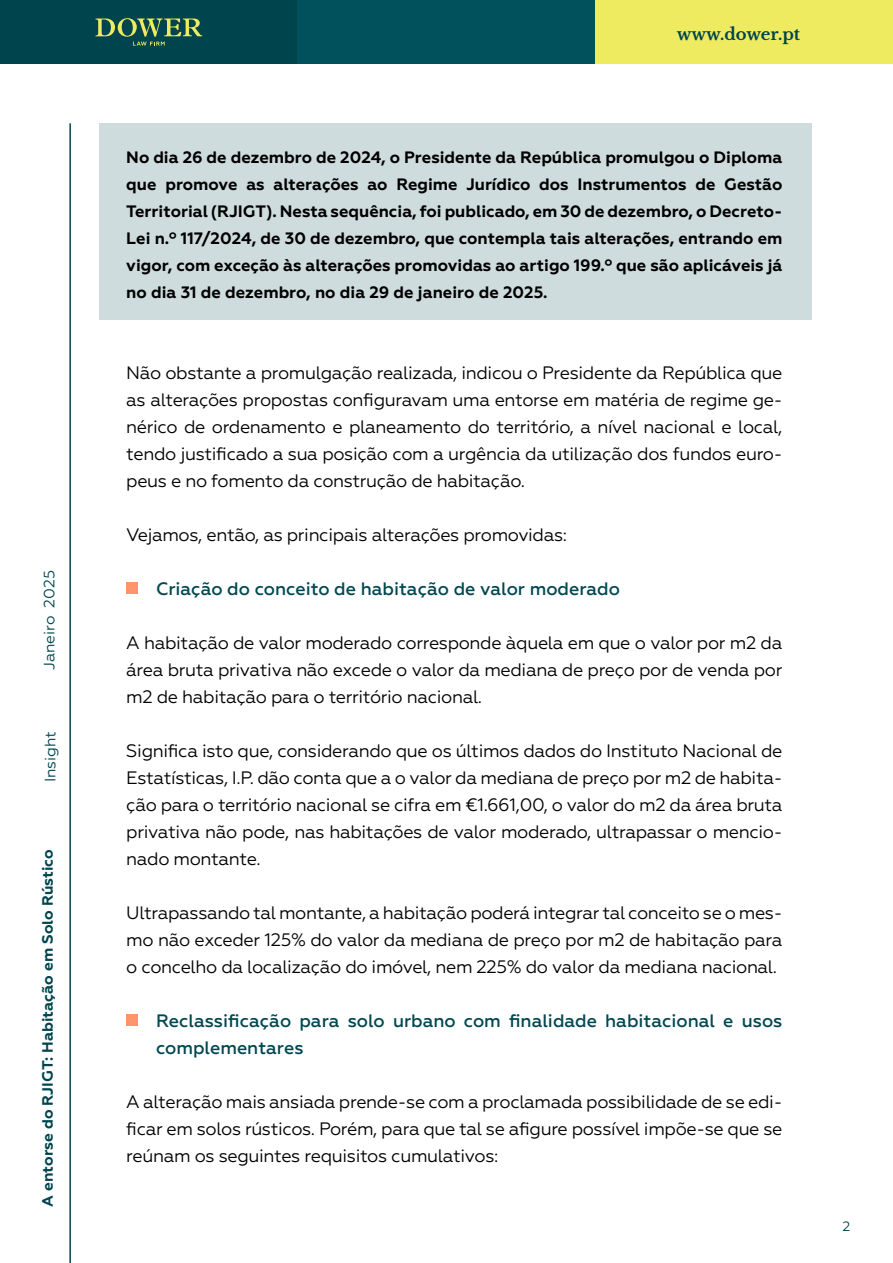
<style>
.page{position:relative;width:893px;height:1263px;background:#fff}
.page>*{position:absolute;margin:0;border:0;box-sizing:border-box;transform-origin:0 0}
.t1{font:18px/27px "Geometria";letter-spacing:-.02em;color:#000;text-align:justify}
.t2{font:500 18px/27px "Geometria";color:#004751}
.t3{font:700 16.5px/27px "Geometria";color:#000;text-align:justify}
.t4{font:700 16.5px "Libre Baskerville";color:#00444d}
.t5{font:700 15px "Geometria";color:#00444e}
.t6{font:15px "Geometria";color:#00444d}
.t7{font:15px "Geometria";color:#00444e}
.t8{font:13.5px "Geometria";color:#00444d}
</style>
<div class="page">
<div style="left:0;top:0;width:298px;height:64px;background:#00444d"></div>
<div style="left:298px;top:0;width:297px;height:64px;background:#00515c"></div>
<div style="left:595px;top:0;width:298px;height:64px;background:#efeb61"></div>
<svg style="left:96px;top:18px;width:106px;height:28px"></svg>
<hr style="left:69px;top:123px;width:2px;height:1140px;background:#00444e">
<div style="left:99px;top:123px;width:712px;height:197px;background:#cfdcde"></div>
<div style="left:127px;top:583px;width:11px;height:11px;background:#ff946d"></div>
<div style="left:127px;top:1014px;width:11px;height:11px;background:#ff946d"></div>
<p class="t6" style="left:41px;top:670px;width:102px;rotate:-90deg">Janeiro 2025</p>
<p class="t7" style="left:42px;top:782px;width:53px;rotate:-90deg">Insight</p>
<p class="t5" style="left:39px;top:1207px;width:359px;rotate:-90deg">A entorse do RJIGT: Habitação em Solo Rústico</p>
<p class="t4" style="left:677px;top:24px;width:125px">www.dower.pt</p>
<p class="t3" style="left:126px;top:144px;width:658px">No dia 26 de dezembro de 2024, o Presidente da República promulgou o Diploma que promove as alterações ao Regime Jurídico dos Instrumentos de Gestão Territorial (RJIGT). Nesta sequência, foi publicado, em 30 de dezembro, o Decreto-Lei n.º 117/2024, de 30 de dezembro, que contempla tais alterações, entrando em vigor, com exceção às alterações promovidas ao artigo 199.º que são aplicáveis já no dia 31 de dezembro, no dia 29 de janeiro de 2025.</p>
<p class="t1" style="left:126px;top:359px;width:658px">Não obstante a promulgação realizada, indicou o Presidente da República que as alterações propostas configuravam uma entorse em matéria de regime ge&shy;nérico de ordenamento e planeamento do território, a nível nacional e local, tendo justificado a sua posição com a urgência da utilização dos fundos euro&shy;peus e no fomento da construção de habitação.</p>
<p class="t1" style="left:126px;top:521px;width:442px">Vejamos, então, as principais alterações promovidas:</p>
<p class="t2" style="left:156px;top:575px;width:465px">Criação do conceito de habitação de valor moderado</p>
<p class="t1" style="left:126px;top:629px;width:658px">A habitação de valor moderado corresponde àquela em que o valor por m2 da área bruta privativa não excede o valor da mediana de preço por de venda por m2 de habitação para o território nacional.</p>
<p class="t1" style="left:126px;top:737px;width:658px">Significa isto que, considerando que os últimos dados do Instituto Nacional de Estatísticas, I.P. dão conta que a o valor da mediana de preço por m2 de habita&shy;ção para o território nacional se cifra em €1.661,00, o valor do m2 da área bruta privativa não pode, nas habitações de valor moderado, ultrapassar o mencio&shy;nado montante.</p>
<p class="t1" style="left:126px;top:899px;width:658px">Ultrapassando tal montante, a habitação poderá integrar tal conceito se o mes&shy;mo não exceder 125% do valor da mediana de preço por m2 de habitação para o concelho da localização do imóvel, nem 225% do valor da mediana nacional.</p>
<p class="t2" style="left:156px;top:1007px;width:628px">Reclassificação para solo urbano com finalidade habitacional e usos complementares</p>
<p class="t1" style="left:126px;top:1088px;width:658px">A alteração mais ansiada prende-se com a proclamada possibilidade de se edi&shy;ficar em solos rústicos. Porém, para que tal se afigure possível impõe-se que se reúnam os seguintes requisitos cumulativos:</p>
<p class="t8" style="left:842px;top:1218px;width:9px">2</p>
</div>
